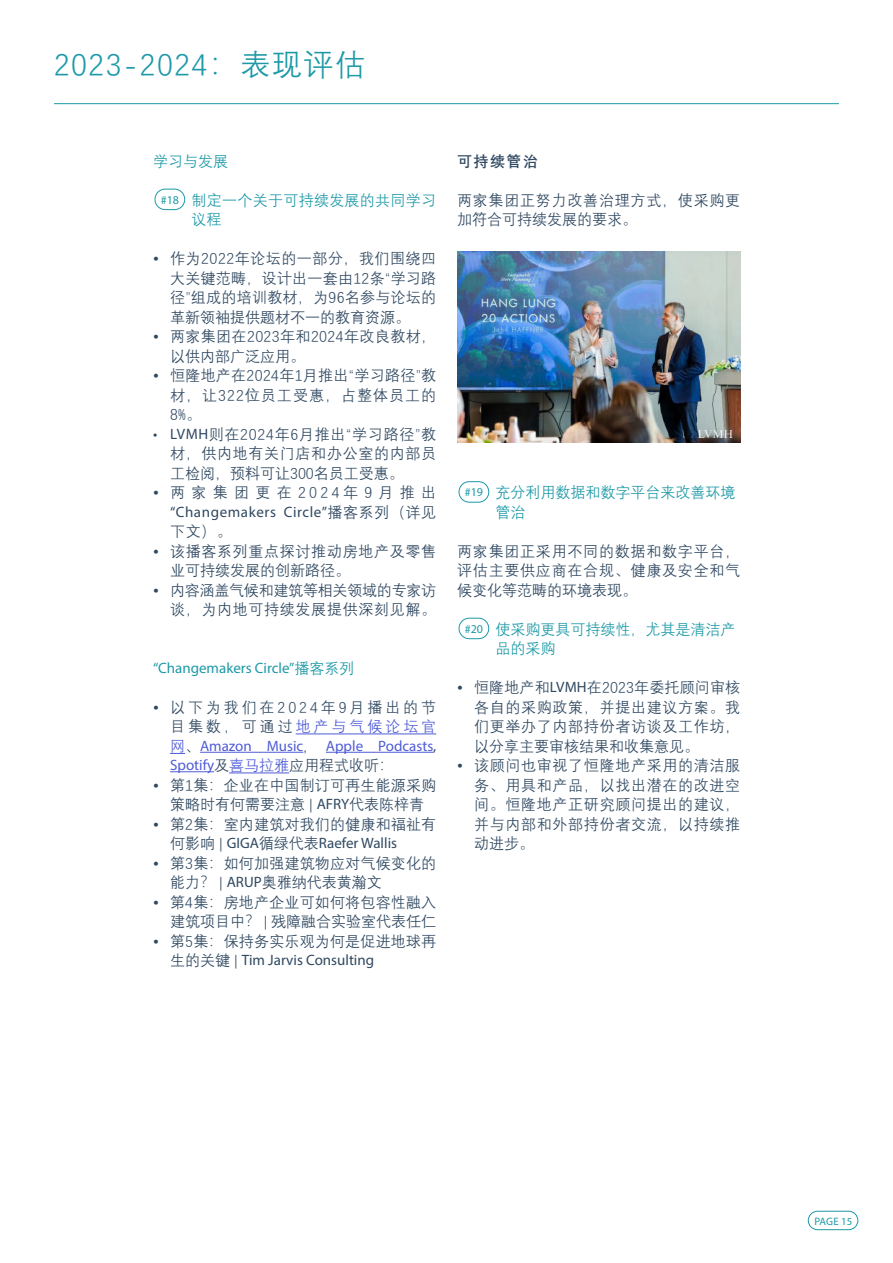
<style>
.page{position:relative;width:893px;height:1263px;background:#fff}
.page>*{position:absolute;margin:0;border:0;box-sizing:border-box;transform-origin:0 0}
.t1{font:30px "Deng Xian";letter-spacing:.05em;color:#1d99a7}
.t2{font:15px/19.5px "Deng Xian";letter-spacing:.02em;color:#2f4861;text-align:justify}
.t3{font:15px/19.5px "Deng Xian";color:#1d99a7}
.t4{font:15px "Myriad Pro";color:#2f4861}
.t5{font:15px/19.5px "Deng Xian";letter-spacing:-.015em;color:#2f4861;text-align:right}
.t6{font:15px/19.5px "Deng Xian";letter-spacing:.195em;color:#2f4861;text-align:right}
.t7{font:15px/19.5px "Deng Xian";letter-spacing:.045em;color:#2f4861}
.t8{font:15px/19.5px "Deng Xian";letter-spacing:.05em;color:#2f4861}
.t9{font:15px "Myriad Pro";color:#4f5cd6}
.t10{font:15px "Myriad Pro";letter-spacing:.04em;color:#2f4861}
.t11{font:15px "Myriad Pro";color:#1d99a7}
.t12{font:15px/19.5px "Deng Xian";letter-spacing:.02em;color:#1d99a7}
.t13{font:15px "Deng Xian";color:#2f4861}
.t14{font:15px "Deng Xian";letter-spacing:.42em;color:#2f4861}
.t15{font:700 15px "Deng Xian";letter-spacing:.1em;color:#2f4861}
.t16{font:10.8px "Myriad Pro";letter-spacing:.005em;color:#1d99a7}
.s1{font-family:"Myriad Pro";font-size:12px}
.s2{font-family:"Myriad Pro"}
.s3{font-family:"Deng Xian"}
.s4{color:#4f5cd6}
.s5{font-family:"Deng Xian";color:#2f4861}
.s6{color:#2f4861}
.s7{font-family:"Myriad Pro";color:#4f5cd6}
</style>
<div class="page">
<div style="left:808px;top:1211px;width:50px;height:19px;border:1px solid #1d99a7;border-radius:9px"></div>
<hr style="left:54px;top:103px;width:785px;height:1px;background:#1d99a7">
<hr style="left:296px;top:733px;width:140px;height:1px;background:#4f5cd6">
<svg style="left:170px;top:753px;width:15px;height:1px"></svg>
<hr style="left:200px;top:752px;width:103px;height:1px;background:#4f5cd6">
<hr style="left:326px;top:752px;width:107px;height:1px;background:#4f5cd6">
<hr style="left:170px;top:771px;width:44px;height:1px;background:#4f5cd6">
<hr style="left:229px;top:772px;width:60px;height:1px;background:#4f5cd6">
<div style="left:155px;top:189px;width:30px;height:21px;border:1px solid #1d99a7;border-radius:10px"></div>
<div style="left:459px;top:481px;width:30px;height:21px;border:1px solid #1d99a7;border-radius:10px"></div>
<div style="left:459px;top:618px;width:30px;height:21px;border:1px solid #1d99a7;border-radius:10px"></div>
<img style="left:457px;top:252px;width:283px;height:190px">
<h1 class="t1" style="left:54px;top:46px;width:312px">2023-2024：表现评估</h1>
<p class="t3" style="left:153px;top:151px;width:76px">学习与发展</p>
<p class="t12" style="left:191px;top:190px;width:246px;text-indent:-31px"><span class="s1">#18</span> 制定一个关于可持续发展的共同学习议程</p>
<p class="t2" style="left:170px;top:248px;width:268px;text-indent:-17px">• 作为2022年论坛的一部分，我们围绕四大关键范畴，设计出一套由12条“学习路径”组成的培训教材，为96名参与论坛的革新领袖提供题材不一的教育资源。</p>
<p class="t2" style="left:170px;top:326px;width:268px;text-indent:-17px">• 两家集团在2023年和2024年改良教材，以供内部广泛应用。</p>
<p class="t2" style="left:170px;top:365px;width:268px;text-indent:-17px">• 恒隆地产在2024年1月推出“学习路径”教材，让322位员工受惠，占整体员工的8%。</p>
<p class="t2" style="left:170px;top:424px;width:268px;text-indent:-17px"><span class="s2">• LVMH</span>则在2024年6月推出“学习路径”教材，供内地有关门店和办公室的内部员工检阅，预料可让300名员工受惠。</p>
<p class="t14" style="left:153px;top:483px;width:285px">• 两家集团更在2024年9月推出</p>
<p class="t10" style="left:170px;top:506px;width:268px">“Changemakers Circle”<span class="s3">播客系列（详见</span></p>
<p class="t2" style="left:170px;top:521px;width:63px">下文）。</p>
<p class="t7" style="left:170px;top:541px;width:268px;text-indent:-17px">• 该播客系列重点探讨推动房地产及零售业可持续发展的创新路径。</p>
<p class="t5" style="left:153px;top:580px;width:285px">• 内容涵盖气候和建筑等相关领域的专家访谈，为内地可持续发展提供深刻见解。</p>
<p class="t11" style="left:153px;top:662px;width:203px">“Changemakers Circle”<span class="s3">播客系列</span></p>
<p class="t6" style="left:153px;top:697px;width:285px">• 以下为我们在2024年9月播出的节目集数，可通过<span class="s4">地产与气候论坛官</span></p>
<p class="t9" style="left:170px;top:740px;width:138px"><span class="s3">网</span><span class="s5">、</span>Amazon Music<span class="s5">,</span></p>
<p class="t9" style="left:326px;top:740px;width:112px">Apple Podcasts<span class="s6">,</span></p>
<p class="t13" style="left:170px;top:756px;width:226px"><span class="s7">Spotify</span>及<span class="s4">喜马拉雅</span>应用程式收听：</p>
<p class="t2" style="left:153px;top:775px;width:285px;text-align:center">• 第1集：企业在中国制订可再生能源采购策略时有何需要注意 | <span class="s2">AFRY</span>代表陈梓青</p>
<p class="t2" style="left:153px;top:814px;width:285px">• 第2集：室内建筑对我们的健康和福祉有</p>
<p class="t4" style="left:170px;top:837px;width:229px"><span class="s3">何影响 |</span> GIGA<span class="s3">循绿代表</span>Raefer Wallis</p>
<p class="t2" style="left:170px;top:853px;width:268px;text-indent:-17px">• 第3集：如何加强建筑物应对气候变化的能力？ | <span class="s2">ARUP</span>奥雅纳代表黄瀚文</p>
<p class="t2" style="left:153px;top:892px;width:285px;text-align:right">• 第4集：房地产企业可如何将包容性融入建筑项目中？ | 残障融合实验室代表任仁</p>
<p class="t2" style="left:153px;top:931px;width:285px">• 第5集：保持务实乐观为何是促进地球再</p>
<p class="t4" style="left:170px;top:954px;width:206px"><span class="s3">生的关键 |</span> Tim Jarvis Consulting</p>
<p class="t15" style="left:457px;top:151px;width:82px">可持续管治</p>
<p class="t8" style="left:457px;top:190px;width:285px">两家集团正努力改善治理方式，使采购更加符合可持续发展的要求。</p>
<p class="t3" style="left:495px;top:482px;width:241px;text-indent:-31px"><span class="s1">#19</span> 充分利用数据和数字平台来改善环境管治</p>
<p class="t2" style="left:457px;top:541px;width:285px">两家集团正采用不同的数据和数字平台，评估主要供应商在合规、健康及安全和气候变化等范畴的环境表现。</p>
<p class="t3" style="left:495px;top:619px;width:241px;text-indent:-31px"><span class="s1">#20</span> 使采购更具可持续性，尤其是清洁产品的采购</p>
<p class="t2" style="left:474px;top:677px;width:268px;text-indent:-17px">• 恒隆地产和<span class="s2">LVMH</span>在2023年委托顾问审核各自的采购政策，并提出建议方案。我们更举办了内部持份者访谈及工作坊，以分享主要审核结果和收集意见。</p>
<p class="t2" style="left:474px;top:755px;width:268px;text-indent:-17px">• 该顾问也审视了恒隆地产采用的清洁服务、用具和产品，以找出潜在的改进空间。恒隆地产正研究顾问提出的建议，并与内部和外部持份者交流，以持续推动进步。</p>
<p class="t16" style="left:815px;top:1217px;width:39px">PAGE 15</p>
</div>
